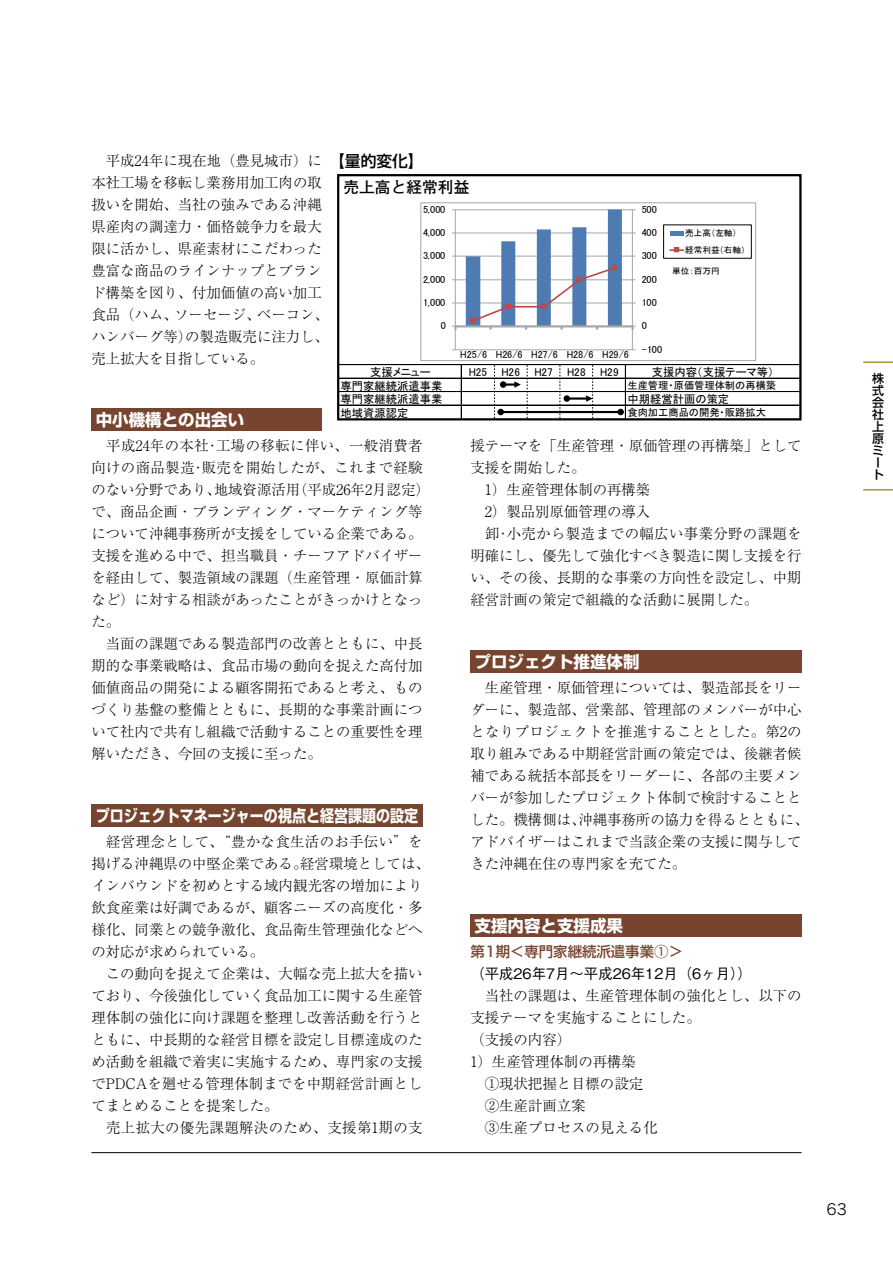
<style>
.page{position:relative;width:893px;height:1263px;background:#fff}
.page>*{position:absolute;margin:0;border:0;box-sizing:border-box;transform-origin:0 0}
.t1{font:700 16.5px "Shin Go Pro";color:#fff}
.t2{font:700 16.5px "Shin Go Pro";color:#fff;scale:.85 1}
.t3{font:700 15.75px "Futo Go B101 Pro";color:#000}
.t4{font:500 15.75px "Shin Go Pro";color:#000}
.t5{font:15px "Rodin Pro M";color:#000}
.t6{font:300 14.4px/21.9px "Ryumin Pro";color:#000}
.t7{font:500 14.4px "Gothic BBB Pro";color:#000}
.t8{font:500 14.4px "Shin Go Pro";color:#76442f}
.t9{font:500 12px/12px "Shin Go Pro";color:#000}
.t10{font:11.25px "MS P Gothic";color:#000}
.t11{font:10.2px "MS P Gothic";color:#000}
.t12{font:8.55px/16.6px "MS P Gothic";color:#000}
</style>
<div class="page">
<hr style="left:863px;top:361px;width:30px;height:2px;background:#a7963e">
<hr style="left:863px;top:489px;width:30px;height:1px;background:#a7963e">
<hr style="left:91px;top:1152px;width:710px;height:1px;background:#000">
<div style="left:91px;top:409px;width:230px;height:22px;background:#76442f"></div>
<div style="left:91px;top:804px;width:332px;height:23px;background:#76442f"></div>
<div style="left:470px;top:650px;width:332px;height:23px;background:#76442f"></div>
<div style="left:470px;top:914px;width:332px;height:23px;background:#76442f"></div>
<hr style="left:461px;top:365px;width:1px;height:53px;background:#000">
<hr style="left:625px;top:365px;width:1px;height:53px;background:#000">
<hr style="left:339px;top:364px;width:461px;height:1px;background:#000">
<hr style="left:339px;top:365px;width:461px;height:1px;background:#000">
<hr style="left:339px;top:378px;width:461px;height:1px;background:#000">
<hr style="left:339px;top:391px;width:461px;height:1px;background:#000">
<hr style="left:339px;top:392px;width:461px;height:1px;background:#000">
<hr style="left:339px;top:405px;width:461px;height:1px;background:#000">
<hr style="left:455px;top:210px;width:177px;height:1px;background:#a4a5a5">
<hr style="left:455px;top:233px;width:177px;height:1px;background:#a4a5a5">
<hr style="left:455px;top:256px;width:177px;height:1px;background:#a4a5a5">
<hr style="left:455px;top:280px;width:177px;height:1px;background:#a4a5a5">
<hr style="left:455px;top:303px;width:177px;height:1px;background:#a4a5a5">
<hr style="left:455px;top:350px;width:177px;height:1px;background:#a4a5a5">
<hr style="left:632px;top:210px;width:1px;height:140px;background:#a4a5a5">
<hr style="left:455px;top:210px;width:1px;height:140px;background:#a4a5a5">
<hr style="left:456px;top:325px;width:177px;height:2px;background:#a4a5a5">
<svg style="left:466px;top:210px;width:156px;height:120px"></svg>
<div style="left:663px;top:225px;width:89px;height:34px;border:1px solid #000"></div>
<div style="left:670px;top:231px;width:14px;height:5px;background:#4d7bb2"></div>
<svg style="left:670px;top:247px;width:13px;height:5px"></svg>
<div style="left:421px;top:203px;width:335px;height:158px;border:1px solid #a4a5a5"></div>
<svg style="left:505px;top:381px;width:16px;height:7px"></svg>
<div style="left:500px;top:381px;width:6px;height:7px;background:#000;border-radius:50%"></div>
<hr style="left:567px;top:397px;width:20px;height:3px;background:#000">
<div style="left:564px;top:395px;width:6px;height:7px;background:#000;border-radius:50%"></div>
<hr style="left:500px;top:411px;width:123px;height:2px;background:#000">
<div style="left:617px;top:409px;width:7px;height:6px;background:#000;border-radius:50%"></div>
<div style="left:497px;top:409px;width:7px;height:6px;background:#000;border-radius:50%"></div>
<svg style="left:494px;top:365px;width:1px;height:52px"></svg>
<svg style="left:527px;top:365px;width:1px;height:52px"></svg>
<svg style="left:560px;top:365px;width:1px;height:52px"></svg>
<svg style="left:586px;top:365px;width:7px;height:52px"></svg>
<div style="left:337px;top:174px;width:464px;height:246px;border:2px solid #000"></div>
<p class="t6" style="left:91px;top:148px;width:239px">　平成24年に現在地（豊見城市）に本社工場を移転し業務用加工肉の取扱いを開始、当社の強みである沖縄県産肉の調達力・価格競争力を最大限に活かし、県産素材にこだわった豊富な商品のラインナップとブランド構築を図り、付加価値の高い加工食品（ハム、ソーセージ、ベーコン、ハンバーグ等）の製造販売に注力し、売上拡大を目指している。</p>
<p class="t1" style="left:96px;top:407px;width:150px">中小機構との出会い</p>
<p class="t4" style="left:329px;top:148px;width:96px">【量的変化】</p>
<p class="t3" style="left:343px;top:174px;width:127px">売上高と経常利益</p>
<p class="t11" style="left:423px;top:204px;width:24px">5,000</p>
<p class="t11" style="left:642px;top:204px;width:17px">500</p>
<p class="t11" style="left:423px;top:227px;width:24px">4,000</p>
<p class="t11" style="left:423px;top:250px;width:24px">3,000</p>
<p class="t11" style="left:423px;top:274px;width:24px">2,000</p>
<p class="t11" style="left:642px;top:227px;width:17px">400</p>
<p class="t11" style="left:642px;top:250px;width:17px">300</p>
<p class="t11" style="left:642px;top:274px;width:17px">200</p>
<p class="t12" style="left:685px;top:224px;width:62px">売上高（左軸）経常利益（右軸）</p>
<p class="t12" style="left:672px;top:263px;width:49px">単位：百万円</p>
<p class="t11" style="left:423px;top:297px;width:24px">1,000</p>
<p class="t11" style="left:642px;top:297px;width:17px">100</p>
<p class="t11" style="left:441px;top:320px;width:7px">0</p>
<p class="t11" style="left:642px;top:320px;width:7px">0</p>
<p class="t11" style="left:460px;top:349px;width:170px">H25/6 H26/6 H27/6 H28/6 H29/6</p>
<p class="t11" style="left:642px;top:344px;width:22px">-100</p>
<p class="t10" style="left:370px;top:367px;width:62px">支援メニュー</p>
<p class="t10" style="left:469px;top:367px;width:20px">H25</p>
<p class="t10" style="left:502px;top:367px;width:20px">H26</p>
<p class="t10" style="left:534px;top:367px;width:20px">H27</p>
<p class="t10" style="left:567px;top:367px;width:20px">H28</p>
<p class="t10" style="left:600px;top:367px;width:20px">H29</p>
<p class="t10" style="left:652px;top:367px;width:123px">支援内容（支援テーマ等）</p>
<p class="t10" style="left:341px;top:380px;width:103px">専門家継続派遣事業</p>
<p class="t11" style="left:627px;top:381px;width:150px">生産管理・原価管理体制の再構築</p>
<p class="t10" style="left:341px;top:394px;width:103px">専門家継続派遣事業</p>
<p class="t10" style="left:627px;top:394px;width:103px">中期経営計画の策定</p>
<p class="t10" style="left:341px;top:407px;width:69px">地域資源認定</p>
<p class="t11" style="left:627px;top:408px;width:140px">食肉加工商品の開発・販路拡大</p>
<p class="t6" style="left:91px;top:434px;width:340px">　平成24年の本社･工場の移転に伴い、一般消費者向けの商品製造･販売を開始したが、これまで経験のない分野であり、地域資源活用（平成26年2月認定）で、商品企画・ブランディング・マーケティング等について沖縄事務所が支援をしている企業である。支援を進める中で、担当職員・チーフアドバイザーを経由して、製造領域の課題（生産管理・原価計算など）に対する相談があったことがきっかけとなった。<br>　当面の課題である製造部門の改善とともに、中長期的な事業戦略は、食品市場の動向を捉えた高付加価値商品の開発による顧客開拓であると考え、ものづくり基盤の整備とともに、長期的な事業計画について社内で共有し組織で活動することの重要性を理解いただき、今回の支援に至った。</p>
<p class="t2" style="left:96px;top:802px;width:381px">プロジェクトマネージャーの視点と経営課題の設定</p>
<p class="t6" style="left:91px;top:829px;width:340px">　経営理念として、“豊かな食生活のお手伝い”を掲げる沖縄県の中堅企業である。経営環境としては、インバウンドを初めとする域内観光客の増加により飲食産業は好調であるが、顧客ニーズの高度化・多様化、同業との競争激化、食品衛生管理強化などへの対応が求められている。<br>　この動向を捉えて企業は、大幅な売上拡大を描いており、今後強化していく食品加工に関する生産管理体制の強化に向け課題を整理し改善活動を行うとともに、中長期的な経営目標を設定し目標達成のため活動を組織で着実に実施するため、専門家の支援でPDCAを廻せる管理体制までを中期経営計画としてまとめることを提案した。<br>　売上拡大の優先課題解決のため、支援第1期の支</p>
<p class="t6" style="left:470px;top:434px;width:333px">援テーマを「生産管理・原価管理の再構築」として支援を開始した。<br>　1）生産管理体制の再構築<br>　2）製品別原価管理の導入<br>　卸･小売から製造までの幅広い事業分野の課題を明確にし、優先して強化すべき製造に関し支援を行い、その後、長期的な事業の方向性を設定し、中期経営計画の策定で組織的な活動に展開した。</p>
<p class="t1" style="left:475px;top:649px;width:166px">プロジェクト推進体制</p>
<p class="t6" style="left:470px;top:676px;width:340px">　生産管理・原価管理については、製造部長をリーダーに、製造部、営業部、管理部のメンバーが中心となりプロジェクトを推進することとした。第2の取り組みである中期経営計画の策定では、後継者候補である統括本部長をリーダーに、各部の主要メンバーが参加したプロジェクト体制で検討することとした。機構側は、沖縄事務所の協力を得るとともに、アドバイザーはこれまで当該企業の支援に関与してきた沖縄在住の専門家を充てた。</p>
<p class="t1" style="left:475px;top:912px;width:150px">支援内容と支援成果</p>
<p class="t8" style="left:470px;top:940px;width:214px">第1期＜専門家継続派遣事業①＞</p>
<p class="t7" style="left:470px;top:962px;width:283px">（平成26年7月～平成26年12月（6ヶ月））</p>
<p class="t6" style="left:470px;top:983px;width:333px">　当社の課題は、生産管理体制の強化とし、以下の支援テーマを実施することにした。<br>（支援の内容）<br>1）生産管理体制の再構築<br>　①現状把握と目標の設定<br>　②生産計画立案<br>　③生産プロセスの見える化</p>
<p class="t9" style="left:872px;top:371px;width:13px">株式会社上原ミート</p>
<p class="t5" style="left:827px;top:1200px;width:22px">63</p>
</div>
